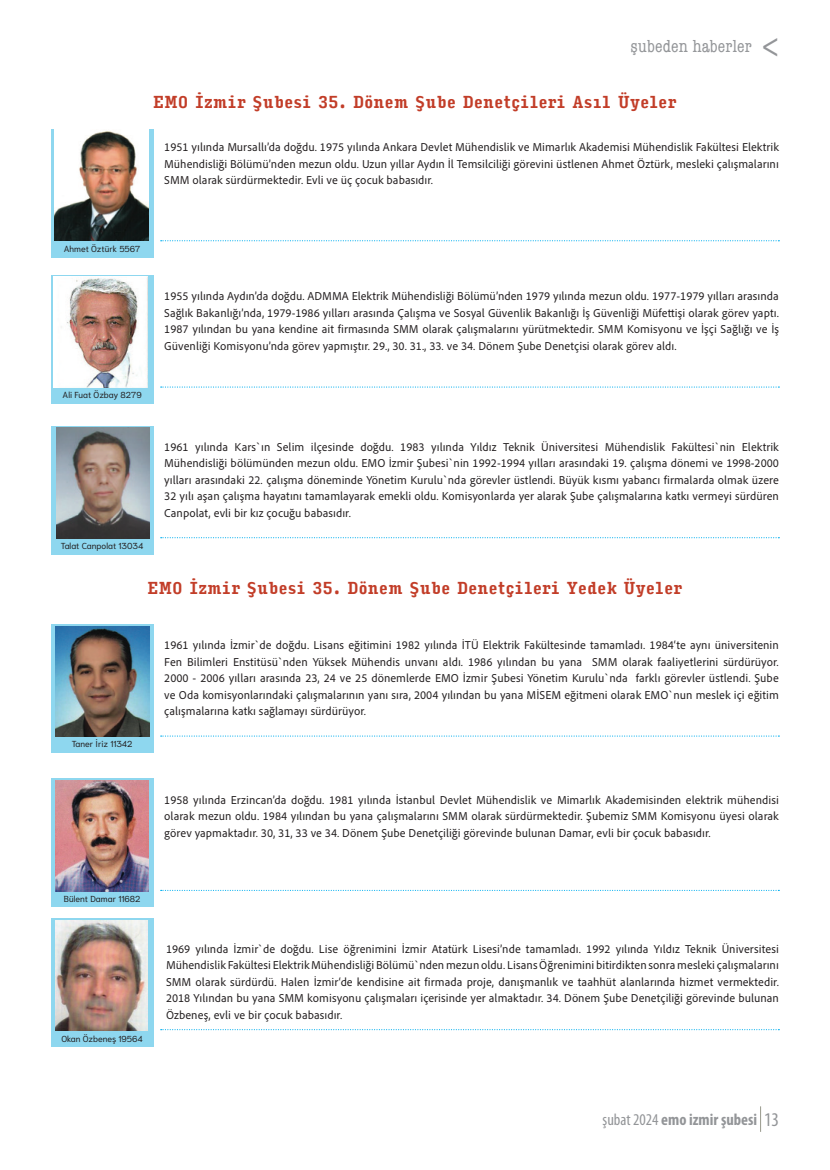
<style>
.page{position:relative;width:830px;height:1170px;background:#fff}
.page>*{position:absolute;margin:0;border:0;box-sizing:border-box;transform-origin:0 0}
.t1{font:condensed 18px "American Typewriter";letter-spacing:.01em;color:#939598}
.t2{font:700 16.5px "Input Serif Compressed";letter-spacing:-.025em;color:#c23d28}
.t3{font:700 condensed 16.5px "Myriad Pro";color:#939598}
.t4{font:12px/16.5px "Adobe Clean UX";color:#231f20;text-align:justify}
.t5{font:8.7px "Niramit";color:#231f20}
.s1{font-weight:400}
.s2{font-weight:400;font-size:19.5px}
</style>
<div class="page">
<div style="left:51px;top:129px;width:102px;height:129px;background:#8ed7ef"></div>
<svg style="left:161px;top:240px;width:618px;height:1px"></svg>
<img style="left:55px;top:130px;width:93px;height:110px">
<svg style="left:51px;top:275px;width:102px;height:129px;background:#9cdbef"></svg>
<svg style="left:161px;top:386px;width:618px;height:1px"></svg>
<img style="left:54px;top:277px;width:93px;height:110px">
<div style="left:51px;top:426px;width:102px;height:128px;background:#8ed7ef"></div>
<svg style="left:161px;top:537px;width:618px;height:1px"></svg>
<img style="left:56px;top:427px;width:94px;height:111px">
<div style="left:51px;top:624px;width:102px;height:129px;background:#8ed7ef"></div>
<svg style="left:161px;top:735px;width:618px;height:1px"></svg>
<img style="left:55px;top:626px;width:94px;height:110px">
<div style="left:51px;top:778px;width:102px;height:129px;background:#8ed7ef"></div>
<svg style="left:161px;top:889px;width:618px;height:1px"></svg>
<img style="left:55px;top:780px;width:93px;height:111px">
<div style="left:51px;top:917px;width:102px;height:129px;background:#8ed7ef"></div>
<svg style="left:161px;top:1029px;width:618px;height:1px"></svg>
<img style="left:55px;top:920px;width:92px;height:110px">
<h1 class="t1" style="left:630px;top:36px;width:123px">şubeden haberler</h1>
<h2 class="t2" style="left:153px;top:93px;width:525px">EMO İzmir Şubesi 35. Dönem Şube Denetçileri Asıl Üyeler</h2>
<p class="t4" style="left:164px;top:139px;width:616px">1951 yılında Mursallı’da doğdu. 1975 yılında Ankara Devlet Mühendislik ve Mimarlık Akademisi Mühendislik Fakültesi Elektrik Mühendisliği Bölümü’nden mezun oldu. Uzun yıllar Aydın İl Temsilciliği görevini üstlenen Ahmet Öztürk, mesleki çalışmalarını SMM olarak sürdürmektedir. Evli ve üç çocuk babasıdır.</p>
<p class="t5" style="left:64px;top:242px;width:78px">Ahmet Öztürk 5567</p>
<p class="t5" style="left:63px;top:388px;width:81px">Ali Fuat Özbay 8279</p>
<p class="t5" style="left:61px;top:539px;width:84px">Talat Canpolat 13034</p>
<p class="t4" style="left:164px;top:287px;width:616px">1955 yılında Aydın’da doğdu. ADMMA Elektrik Mühendisliği Bölümü’nden 1979 yılında mezun oldu. 1977-1979 yılları arasında Sağlık Bakanlığı’nda, 1979-1986 yılları arasında Çalışma ve Sosyal Güvenlik Bakanlığı İş Güvenliği Müfettişi olarak görev yaptı.<br>1987 yılından bu yana kendine ait firmasında SMM olarak çalışmalarını yürütmektedir. SMM Komisyonu ve İşçi Sağlığı ve İş Güvenliği Komisyonu’nda görev yapmıştır. 29., 30. 31., 33. ve 34. Dönem Şube Denetçisi olarak görev aldı.</p>
<p class="t4" style="left:164px;top:438px;width:616px">1961 yılında Kars`ın Selim ilçesinde doğdu. 1983 yılında Yıldız Teknik Üniversitesi Mühendislik Fakültesi`nin Elektrik Mühendisliği bölümünden mezun oldu. EMO İzmir Şubesi`nin 1992-1994 yılları arasındaki 19. çalışma dönemi ve 1998-2000 yılları arasındaki 22. çalışma döneminde Yönetim Kurulu`nda görevler üstlendi. Büyük kısmı yabancı firmalarda olmak üzere 32 yılı aşan çalışma hayatını tamamlayarak emekli oldu. Komisyonlarda yer alarak Şube çalışmalarına katkı vermeyi sürdüren Canpolat, evli bir kız çocuğu babasıdır.</p>
<h2 class="t2" style="left:147px;top:579px;width:536px">EMO İzmir Şubesi 35. Dönem Şube Denetçileri Yedek Üyeler</h2>
<p class="t5" style="left:72px;top:737px;width:62px">Taner İriz 11342</p>
<p class="t4" style="left:164px;top:636px;width:616px">1961 yılında İzmir`de doğdu. Lisans eğitimini 1982 yılında İTÜ Elektrik Fakültesinde tamamladı. 1984‘te aynı üniversitenin Fen Bilimleri Enstitüsü`nden Yüksek Mühendis unvanı aldı. 1986 yılından bu yana SMM olarak faaliyetlerini sürdürüyor.<br>2000 - 2006 yılları arasında 23, 24 ve 25 dönemlerde EMO İzmir Şubesi Yönetim Kurulu`nda farklı görevler üstlendi. Şube ve Oda komisyonlarındaki çalışmalarının yanı sıra, 2004 yılından bu yana MİSEM eğitmeni olarak EMO`nun meslek içi eğitim çalışmalarına katkı sağlamayı sürdürüyor.</p>
<p class="t4" style="left:164px;top:790px;width:616px">1958 yılında Erzincan’da doğdu. 1981 yılında İstanbul Devlet Mühendislik ve Mimarlık Akademisinden elektrik mühendisi olarak mezun oldu. 1984 yılından bu yana çalışmalarını SMM olarak sürdürmektedir. Şubemiz SMM Komisyonu üyesi olarak görev yapmaktadır. 30, 31, 33 ve 34. Dönem Şube Denetçiliği görevinde bulunan Damar, evli bir çocuk babasıdır.</p>
<p class="t5" style="left:64px;top:891px;width:78px">Bülent Damar 11682</p>
<p class="t5" style="left:61px;top:1032px;width:83px">Okan Özbeneş 19564</p>
<p class="t4" style="left:166px;top:939px;width:614px">1969 yılında İzmir`de doğdu. Lise öğrenimini İzmir Atatürk Lisesi’nde tamamladı. 1992 yılında Yıldız Teknik Üniversitesi Mühendislik Fakültesi Elektrik Mühendisliği Bölümü`nden mezun oldu. Lisans Öğrenimini bitirdikten sonra mesleki çalışmalarını SMM olarak sürdürdü. Halen İzmir‘de kendisine ait firmada proje, danışmanlık ve taahhüt alanlarında hizmet vermektedir.<br>2018 Yılından bu yana SMM komisyonu çalışmaları içerisinde yer almaktadır. 34. Dönem Şube Denetçiliği görevinde bulunan Özbeneş, evli ve bir çocuk babasıdır.</p>
<h2 class="t3" style="left:602px;top:1109px;width:178px"><span class="s1">şubat 2024</span> emo izmir şubesi <span class="s2">13</span></h2>
</div>
